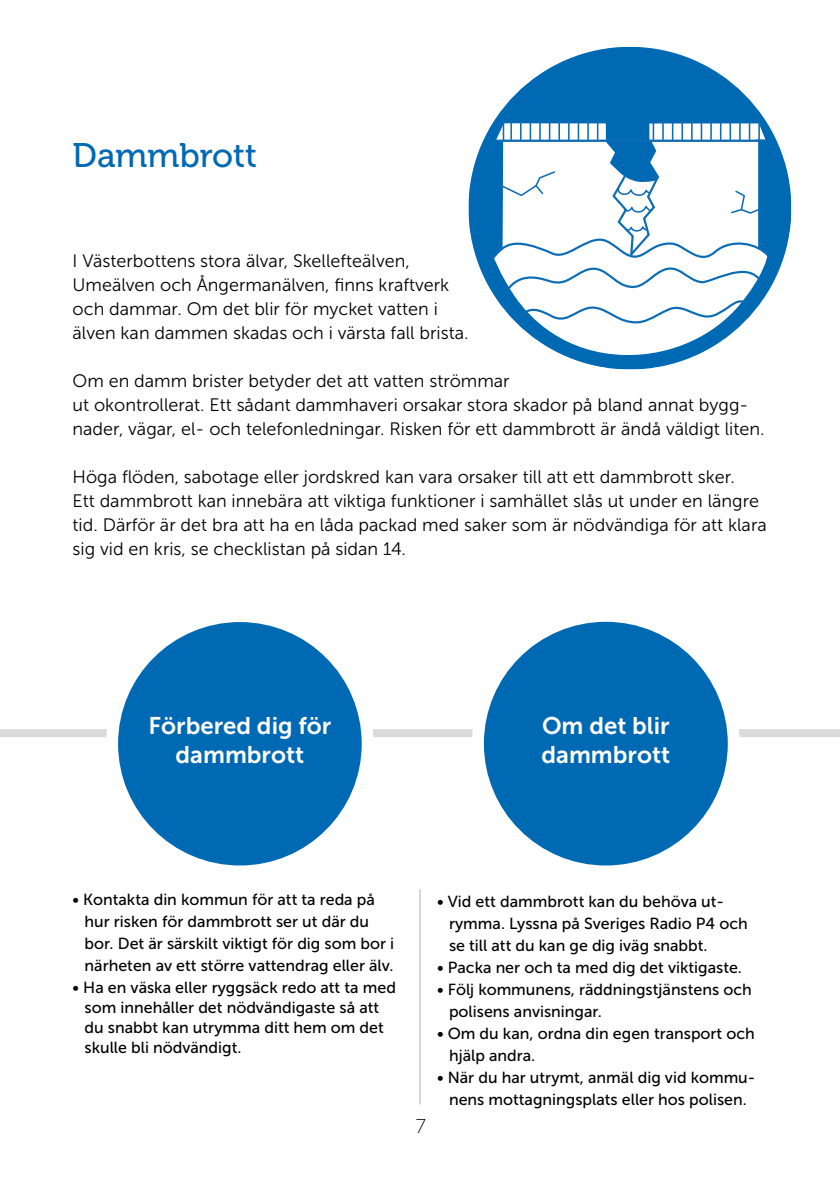
<style>
.page{position:relative;width:840px;height:1191px;background:#fff}
.page>*{position:absolute;margin:0;border:0;box-sizing:border-box;transform-origin:0 0}
.t1{font:180px "Museo Sans 700";color:#fff}
.t2{font:34px "Museo 500";color:#0069b4}
.t3{font:24px/28.8px "Museo Sans 700";color:#fff;text-align:center}
.t4{font:20px "Museo Sans 100";color:#000}
.t5{font:18px/24px "Museo Sans 300";color:#000}
.t6{font:16px/22px "Museo Sans 500";color:#000}
</style>
<div class="page">
<div style="left:0;top:729px;width:839px;height:8px;background:#dadada"></div>
<div style="left:112px;top:616px;width:255px;height:255px;background:#0069b4;border-radius:50%"></div>
<div style="left:106px;top:610px;width:267px;height:267px;border:12px solid #fff;border-radius:50%"></div>
<div style="left:477px;top:616px;width:256px;height:255px;background:#0069b4;border-radius:50%"></div>
<div style="left:471px;top:610px;width:268px;height:267px;border:12px solid #fff;border-radius:50%"></div>
<svg style="left:468px;top:47px;width:322px;height:322px;fill:#0069b4"></svg>
<svg style="left:489px;top:120px;width:283px;height:236px"></svg>
<hr style="left:419px;top:889px;width:1px;height:215px;background:#b3b2b2">
<h2 class="t2" style="left:73px;top:136px;width:186px">Dammbrott</h2>
<p class="t5" style="left:73px;top:249px;width:397px">I Västerbottens stora älvar, Skellefteälven, Umeälven och Ångermanälven, finns kraftverk och dammar. Om det blir för mycket vatten i älven kan dammen skadas och i värsta fall brista.</p>
<p class="t5" style="left:73px;top:369px;width:693px">Om en damm brister betyder det att vatten strömmar<br>ut okontrollerat. Ett sådant dammhaveri orsakar stora skador på bland annat bygg&shy;nader, vägar, el- och telefonledningar. Risken för ett dammbrott är ändå väldigt liten.</p>
<p class="t5" style="left:73px;top:465px;width:695px">Höga flöden, sabotage eller jordskred kan vara orsaker till att ett dammbrott sker.<br>Ett dammbrott kan innebära att viktiga funktioner i samhället slås ut under en längre tid. Därför är det bra att ha en låda packad med saker som är nödvändiga för att klara sig vid en kris, se checklistan på sidan 14.</p>
<h3 class="t3" style="left:148px;top:711px;width:184px">Förbered dig för dammbrott</h3>
<h1 class="t1" style="left:555px;top:635px;width:113px">4</h1>
<h3 class="t3" style="left:541px;top:711px;width:130px;text-align:left">Om det blir dammbrott</h3>
<p class="t6" style="left:85px;top:888px;width:311px;text-indent:-12px">• Kontakta din kommun för att ta reda på hur risken för dammbrott ser ut där du bor. Det är särskilt viktigt för dig som bor i närheten av ett större vattendrag eller älv.</p>
<p class="t6" style="left:85px;top:977px;width:313px;line-height:20px;text-indent:-12px">• Ha en väska eller ryggsäck redo att ta med som innehåller det nödvändigaste så att du snabbt kan utrymma ditt hem om det skulle bli nödvändigt.</p>
<p class="t4" style="left:415px;top:1115px;width:12px">7</p>
<p class="t6" style="left:449px;top:890px;width:300px;text-indent:-12px">• Vid ett dammbrott kan du behöva ut&shy;rymma. Lyssna på Sveriges Radio P4 och se till att du kan ge dig iväg snabbt.</p>
<p class="t6" style="left:437px;top:956px;width:306px">• Packa ner och ta med dig det viktigaste.</p>
<p class="t6" style="left:449px;top:978px;width:304px;text-indent:-12px">• Följ kommunens, räddningstjänstens och polisens anvisningar.</p>
<p class="t6" style="left:449px;top:1022px;width:307px;text-indent:-12px">• Om du kan, ordna din egen transport och hjälp andra.</p>
<p class="t6" style="left:437px;top:1066px;width:320px;text-align:center">• När du har utrymt, anmäl dig vid kommu&shy;nens mottagningsplats eller hos polisen.</p>
</div>
